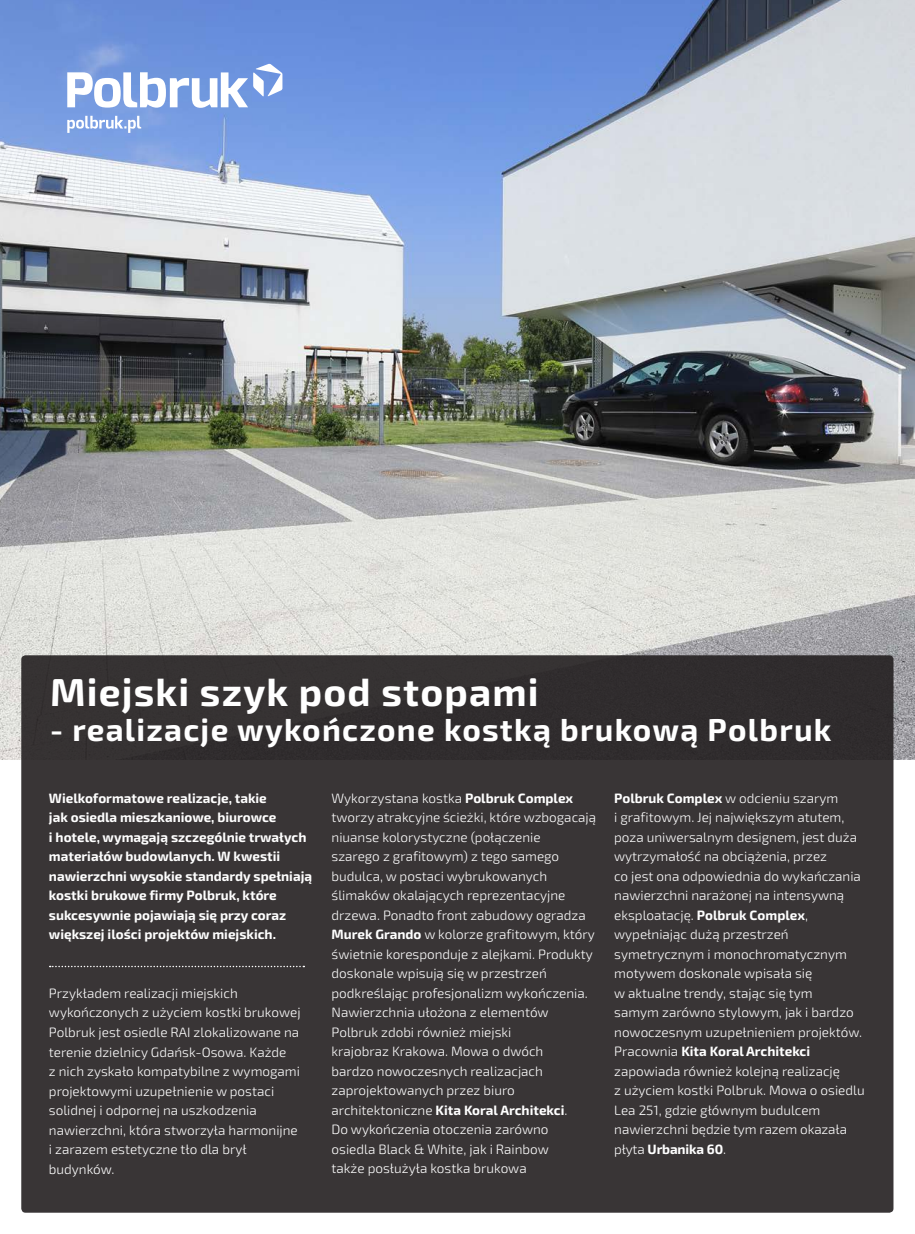
<style>
.page{position:relative;width:915px;height:1234px;background:#fff}
.page>*{position:absolute;margin:0;border:0;box-sizing:border-box;transform-origin:0 0}
.t1{font:700 39px "Exo 2";letter-spacing:.03em;color:#fff}
.t2{font:700 31.5px "Exo 2";letter-spacing:.04em;color:#fff}
.t3{font:300 13.5px/19.5px "Exo 2";color:#fff}
.t4{font:700 13.5px/19.5px "Exo 2";color:#fff}
.s1{font-weight:700}
</style>
<div class="page">
<img style="left:0;top:0;width:914px;height:759px">
<div style="left:21px;top:655px;width:872px;height:557px;background:#393536;border-radius:4px"></div>
<svg style="left:50px;top:965px;width:254px;height:2px"></svg>
<svg style="left:67px;top:64px;width:215px;height:44px"></svg>
<svg style="left:67px;top:116px;width:74px;height:17px"></svg>
<p class="t1" style="left:50px;top:668px;width:490px">Miejski szyk pod stopami</p>
<p class="t2" style="left:50px;top:710px;width:782px">- realizacje wykończone kostką brukową Polbruk</p>
<p class="t4" style="left:49px;top:788px;width:264px">Wielkoformatowe realizacje, takie<br>jak osiedla mieszkaniowe, biurowce<br>i hotele, wymagają szczególnie trwałych materiałów budowlanych. W kwestii nawierzchni wysokie standardy spełniają kostki brukowe firmy Polbruk, które sukcesywnie pojawiają się przy coraz większej ilości projektów miejskich.</p>
<p class="t3" style="left:49px;top:983px;width:253px">Przykładem realizacji miejskich wykończonych z użyciem kostki brukowej Polbruk jest osiedle RAI zlokalizowane na terenie dzielnicy Gdańsk-Osowa. Każde<br>z nich zyskało kompatybilne z wymogami projektowymi uzupełnienie w postaci solidnej i odpornej na uszkodzenia nawierzchni, która stworzyła harmonijne i zarazem estetyczne tło dla brył budynków.</p>
<p class="t3" style="left:331px;top:788px;width:266px">Wykorzystana kostka <span class="s1">Polbruk Complex </span>tworzy atrakcyjne ścieżki, które wzbogacają niuanse kolorystyczne (połączenie<br>szarego z grafitowym) z tego samego budulca, w postaci wybrukowanych ślimaków okalających reprezentacyjne drzewa. Ponadto front zabudowy ogradza <span class="s1">Murek Grando</span> w kolorze grafitowym, który świetnie koresponduje z alejkami. Produkty doskonale wpisują się w przestrzeń podkreślając profesjonalizm wykończenia.</p>
<p class="t3" style="left:331px;top:1002px;width:237px">Nawierzchnia ułożona z elementów Polbruk zdobi również miejski krajobraz Krakowa. Mowa o dwóch bardzo nowoczesnych realizacjach zaprojektowanych przez biuro architektoniczne <span class="s1">Kita Koral Architekci</span>.<br>Do wykończenia otoczenia zarówno osiedla Black &amp; White, jak i Rainbow także posłużyła kostka brukowa</p>
<p class="t3" style="left:614px;top:788px;width:252px"><span class="s1">Polbruk Complex</span> w odcieniu szarym<br>i grafitowym. Jej największym atutem, poza uniwersalnym designem, jest duża wytrzymałość na obciążenia, przez<br>co jest ona odpowiednia do wykańczania nawierzchni narażonej na intensywną eksploatację. <span class="s1">Polbruk Complex</span>, wypełniając dużą przestrzeń symetrycznym i monochromatycznym motywem doskonale wpisała się<br>w aktualne trendy, stając się tym<br>samym zarówno stylowym, jak i bardzo nowoczesnym uzupełnieniem projektów.<br>Pracownia <span class="s1">Kita Koral Architekci </span>zapowiada również kolejną realizację<br>z użyciem kostki Polbruk. Mowa o osiedlu Lea 251, gdzie głównym budulcem nawierzchni będzie tym razem okazała płyta <span class="s1">Urbanika 60</span>.</p>
</div>
